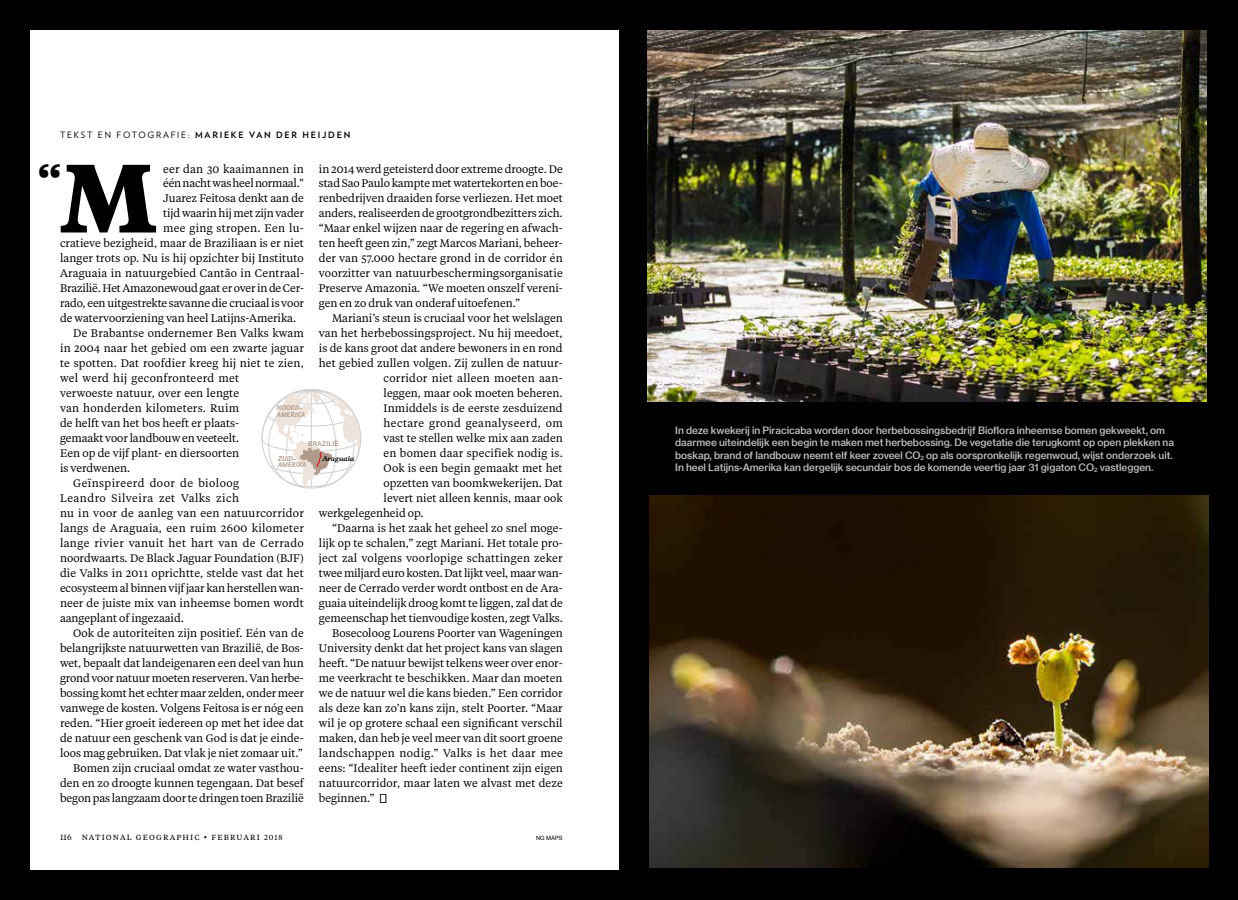
<style>
.page{position:relative;width:1238px;height:900px;background:#fff}
.page>*{position:absolute;margin:0;border:0;box-sizing:border-box;transform-origin:0 0}
.t1{font:700 96.38px "Grosvenor";color:#000}
.t2{font:700 44.12px "Grosvenor";color:#000}
.t3{font:11px/15px "Grosvenor";color:#000;text-align:justify}
.t4{font:11px "Grosvenor";letter-spacing:.03em;color:#000}
.t5{font:11px "Grosvenor";letter-spacing:.02em;color:#000}
.t6{font:11px "Grosvenor";letter-spacing:.025em;color:#000}
.t7{font:11px "Grosvenor";letter-spacing:.04em;color:#000}
.t8{font:11px "Grosvenor";letter-spacing:.035em;color:#000}
.t9{font:10px/12.5px "N Haas Grotesk TX Pro 65 Md";letter-spacing:-.005em;color:#bcbcbc}
.t10{font:700 8.75px "Verlag";letter-spacing:.2em;color:#000}
.t11{font:8.75px "Grosvenor";letter-spacing:.125em;color:#000}
.t12{font:800 7.5px/6.5px "Nat Geo Bumstead";color:#b09a8c}
.t13{font:800 7.5px "Nat Geo Neo Gothic";color:#b09a8c}
.t14{font:800 7.5px "Nat Geo Caption";color:#000}
.t15{font:5.62px "N Haas Grotesk TX Pro 55 Rg";letter-spacing:.015em;color:#000}
.s1{font-weight:400}
.s2{font-size:8px}
.s3{font-size:9.38px}
.s4{font-size:7.38px}
</style>
<div class="page">
<svg style="left:0;top:0;width:619px;height:900px"></svg>
<div style="left:619px;top:0;width:619px;height:900px;background:#000"></div>
<svg style="left:261px;top:389px;width:100px;height:100px"></svg>
<div style="left:619px;top:15px;width:602px;height:869px;background:#000"></div>
<img style="left:649px;top:496px;width:559px;height:371px">
<img style="left:647px;top:30px;width:559px;height:371px">
<svg style="left:380px;top:793px;width:6px;height:10px"></svg>
<p class="t10" style="left:60px;top:128px;width:292px"><span class="s1">TEKST EN FOTOGRAFIE:</span> MARIEKE VAN DER HEIJDEN</p>
<h2 class="t2" style="left:36px;top:151px;width:27px">“</h2>
<p class="t3" style="left:163px;top:161px;width:142px">eer dan 30 kaaimannen in</p>
<p class="t3" style="left:163px;top:176px;width:142px">één nacht was heel normaal."</p>
<p class="t3" style="left:163px;top:191px;width:142px">Juarez Feitosa denkt aan de</p>
<p class="t3" style="left:163px;top:206px;width:142px">tijd waarin hij met zijn vader</p>
<p class="t3" style="left:163px;top:221px;width:142px">mee ging stropen. Een lu-</p>
<p class="t3" style="left:60px;top:236px;width:245px">cratieve bezigheid, maar de Braziliaan is er niet</p>
<p class="t3" style="left:60px;top:251px;width:245px">langer trots op. Nu is hij opzichter bij Instituto</p>
<p class="t3" style="left:60px;top:266px;width:245px">Araguaia in natuurgebied Cantão in Centraal-</p>
<p class="t3" style="left:60px;top:281px;width:245px">Brazilië. Het Amazonewoud gaat er over in de Cer-</p>
<p class="t3" style="left:60px;top:296px;width:245px">rado, een uitgestrekte savanne die cruciaal is voor</p>
<p class="t3" style="left:60px;top:311px;width:238px">de watervoorziening van heel Latijns-Amerika.</p>
<p class="t3" style="left:73px;top:326px;width:232px">De Brabantse ondernemer Ben Valks kwam</p>
<p class="t3" style="left:60px;top:341px;width:245px">in 2004 naar het gebied om een zwarte jaguar</p>
<p class="t3" style="left:60px;top:356px;width:245px">te spotten. Dat roofdier kreeg hij niet te zien,</p>
<p class="t3" style="left:60px;top:371px;width:181px">wel werd hij geconfronteerd met</p>
<p class="t3" style="left:60px;top:386px;width:181px">verwoeste natuur, over een lengte</p>
<p class="t3" style="left:60px;top:401px;width:181px">van honderden kilometers. Ruim</p>
<p class="t3" style="left:60px;top:416px;width:179px">de helft van het bos heeft er plaats-</p>
<p class="t3" style="left:60px;top:431px;width:181px">gemaakt voor landbouw en veeteelt.</p>
<p class="t3" style="left:60px;top:446px;width:181px">Een op de vijf plant- en diersoorten</p>
<p class="t3" style="left:60px;top:461px;width:72px">is verdwenen.</p>
<p class="t8" style="left:73px;top:476px;width:167px">Geïnspireerd door de bioloog</p>
<p class="t7" style="left:60px;top:491px;width:181px">Leandro Silveira zet Valks zich</p>
<p class="t3" style="left:60px;top:506px;width:245px">nu in voor de aanleg van een natuurcorridor</p>
<p class="t6" style="left:60px;top:521px;width:245px">langs de Araguaia, een ruim 2600 kilometer</p>
<p class="t4" style="left:60px;top:536px;width:245px">lange rivier vanuit het hart van de Cerrado</p>
<p class="t3" style="left:60px;top:551px;width:245px">noordwaarts. De Black Jaguar Foundation (BJF)</p>
<p class="t3" style="left:60px;top:566px;width:245px">die Valks in 2011 oprichtte, stelde vast dat het</p>
<p class="t3" style="left:60px;top:581px;width:245px">ecosysteem al binnen vijf jaar kan herstellen wan-</p>
<p class="t3" style="left:60px;top:596px;width:245px">neer de juiste mix van inheemse bomen wordt</p>
<p class="t3" style="left:60px;top:611px;width:125px">aangeplant of ingezaaid.</p>
<p class="t3" style="left:73px;top:626px;width:232px">Ook de autoriteiten zijn positief. Eén van de</p>
<p class="t3" style="left:60px;top:641px;width:245px">belangrijkste natuurwetten van Brazilië, de Bos-</p>
<p class="t3" style="left:60px;top:656px;width:245px">wet, bepaalt dat landeigenaren een deel van hun</p>
<p class="t3" style="left:60px;top:671px;width:245px">grond voor natuur moeten reserveren. Van herbe-</p>
<p class="t3" style="left:60px;top:686px;width:245px">bossing komt het echter maar zelden, onder meer</p>
<p class="t3" style="left:60px;top:701px;width:245px">vanwege de kosten. Volgens Feitosa is er nóg een</p>
<p class="t3" style="left:60px;top:716px;width:245px">reden. “Hier groeit iedereen op met het idee dat</p>
<p class="t3" style="left:60px;top:731px;width:245px">de natuur een geschenk van God is dat je einde-</p>
<p class="t3" style="left:60px;top:746px;width:244px">loos mag gebruiken. Dat vlak je niet zomaar uit.”</p>
<p class="t3" style="left:73px;top:761px;width:232px">Bomen zijn cruciaal omdat ze water vasthou-</p>
<p class="t3" style="left:60px;top:776px;width:246px">den en zo droogte kunnen tegengaan. Dat besef</p>
<p class="t3" style="left:60px;top:791px;width:245px">begon pas langzaam door te dringen toen Brazilië</p>
<p class="t3" style="left:319px;top:161px;width:245px">in 2014 werd geteisterd door extreme droogte. De stad Sao Paulo kampte met watertekorten en boe&shy;renbedrijven draaiden forse verliezen. Het moet anders, realiseerden de grootgrondbezitters zich. “Maar enkel wijzen naar de regering en afwach&shy;ten heeft geen zin,” zegt Marcos Mariani, beheer&shy;der van 57.000 hectare grond in de corridor én voorzitter van natuurbeschermingsorganisatie Preserve Amazonia. “We moeten onszelf vereni&shy;gen en zo druk van onderaf uitoefenen.”</p>
<p class="t3" style="left:332px;top:311px;width:232px">Mariani’s steun is cruciaal voor het welslagen</p>
<p class="t3" style="left:319px;top:326px;width:245px">van het herbebossingsproject. Nu hij meedoet,</p>
<p class="t3" style="left:319px;top:341px;width:245px">is de kans groot dat andere bewoners in en rond</p>
<p class="t3" style="left:319px;top:356px;width:245px">het gebied zullen volgen. Zij zullen de natuur-</p>
<p class="t3" style="left:383px;top:371px;width:181px">corridor niet alleen moeten aan-</p>
<p class="t3" style="left:383px;top:386px;width:181px">leggen, maar ook moeten beheren.</p>
<p class="t3" style="left:383px;top:401px;width:181px">Inmiddels is de eerste zesduizend</p>
<p class="t3" style="left:383px;top:416px;width:181px">hectare grond geanalyseerd, om</p>
<p class="t3" style="left:383px;top:431px;width:181px">vast te stellen welke mix aan zaden</p>
<p class="t3" style="left:383px;top:446px;width:181px">en bomen daar specifiek nodig is.</p>
<p class="t3" style="left:383px;top:461px;width:181px">Ook is een begin gemaakt met het</p>
<p class="t3" style="left:383px;top:476px;width:181px">opzetten van boomkwekerijen. Dat</p>
<p class="t3" style="left:383px;top:491px;width:180px">levert niet alleen kennis, maar ook</p>
<p class="t3" style="left:319px;top:506px;width:106px">werkgelegenheid op.</p>
<p class="t3" style="left:332px;top:521px;width:232px">“Daarna is het zaak het geheel zo snel moge-</p>
<p class="t3" style="left:319px;top:536px;width:245px">lijk op te schalen,” zegt Mariani. Het totale pro-</p>
<p class="t5" style="left:319px;top:551px;width:245px">ject zal volgens voorlopige schattingen zeker</p>
<p class="t3" style="left:319px;top:566px;width:245px">twee miljard euro kosten. Dat lijkt veel, maar wan-</p>
<p class="t3" style="left:319px;top:581px;width:245px">neer de Cerrado verder wordt ontbost en de Ara-</p>
<p class="t3" style="left:319px;top:596px;width:245px">guaia uiteindelijk droog komt te liggen, zal dat de</p>
<p class="t3" style="left:319px;top:611px;width:245px">gemeenschap het tienvoudige kosten, zegt Valks.</p>
<p class="t3" style="left:332px;top:626px;width:232px">Bosecoloog Lourens Poorter van Wageningen</p>
<p class="t3" style="left:319px;top:641px;width:245px">University denkt dat het project kans van slagen</p>
<p class="t3" style="left:319px;top:656px;width:245px">heeft. “De natuur bewijst telkens weer over enor-</p>
<p class="t3" style="left:319px;top:671px;width:245px">me veerkracht te beschikken. Maar dan moeten</p>
<p class="t3" style="left:319px;top:686px;width:245px">we de natuur wel die kans bieden.” Een corridor</p>
<p class="t3" style="left:319px;top:701px;width:245px">als deze kan zo’n kans zijn, stelt Poorter. “Maar</p>
<p class="t3" style="left:319px;top:716px;width:245px">wil je op grotere schaal een significant verschil</p>
<p class="t3" style="left:319px;top:731px;width:245px">maken, dan heb je veel meer van dit soort groene</p>
<p class="t4" style="left:319px;top:746px;width:245px">landschappen nodig.” Valks is het daar mee</p>
<p class="t3" style="left:319px;top:761px;width:245px">eens: “Idealiter heeft ieder continent zijn eigen</p>
<p class="t3" style="left:319px;top:776px;width:245px">natuurcorridor, maar laten we alvast met deze</p>
<p class="t3" style="left:319px;top:791px;width:57px">beginnen.”</p>
<h1 class="t1" style="left:60px;top:130px;width:98px">M</h1>
<p class="t12" style="left:277px;top:404px;width:30px">NOORD-<br>AMERIKA</p>
<p class="t12" style="left:278px;top:455px;width:30px">ZUID-<br>AMERIKA</p>
<p class="t14" style="left:322px;top:452px;width:34px">Araguaia</p>
<p class="t13" style="left:308px;top:437px;width:32px">BRAZILIË</p>
<p class="t11" style="left:60px;top:831px;width:224px"><span class="s2">116</span> national geographic <span class="s3">•</span> februari <span class="s4">2018</span></p>
<p class="t15" style="left:536px;top:834px;width:28px">NG MAPS</p>
<p class="t9" style="left:675px;top:424px;width:500px">In deze kwekerij in Piracicaba worden door herbebossingsbedrijf Bioflora inheemse bomen gekweekt, om daarmee uiteindelijk een begin te maken met herbebossing. De vegetatie die terugkomt op open plekken na boskap, brand of landbouw neemt elf keer zoveel CO<sub>2</sub> op als oorspronkelijk regenwoud, wijst onderzoek uit.<br>In heel Latijns-Amerika kan dergelijk secundair bos de komende veertig jaar 31 gigaton CO<sub>2</sub> vastleggen.</p>
</div>
